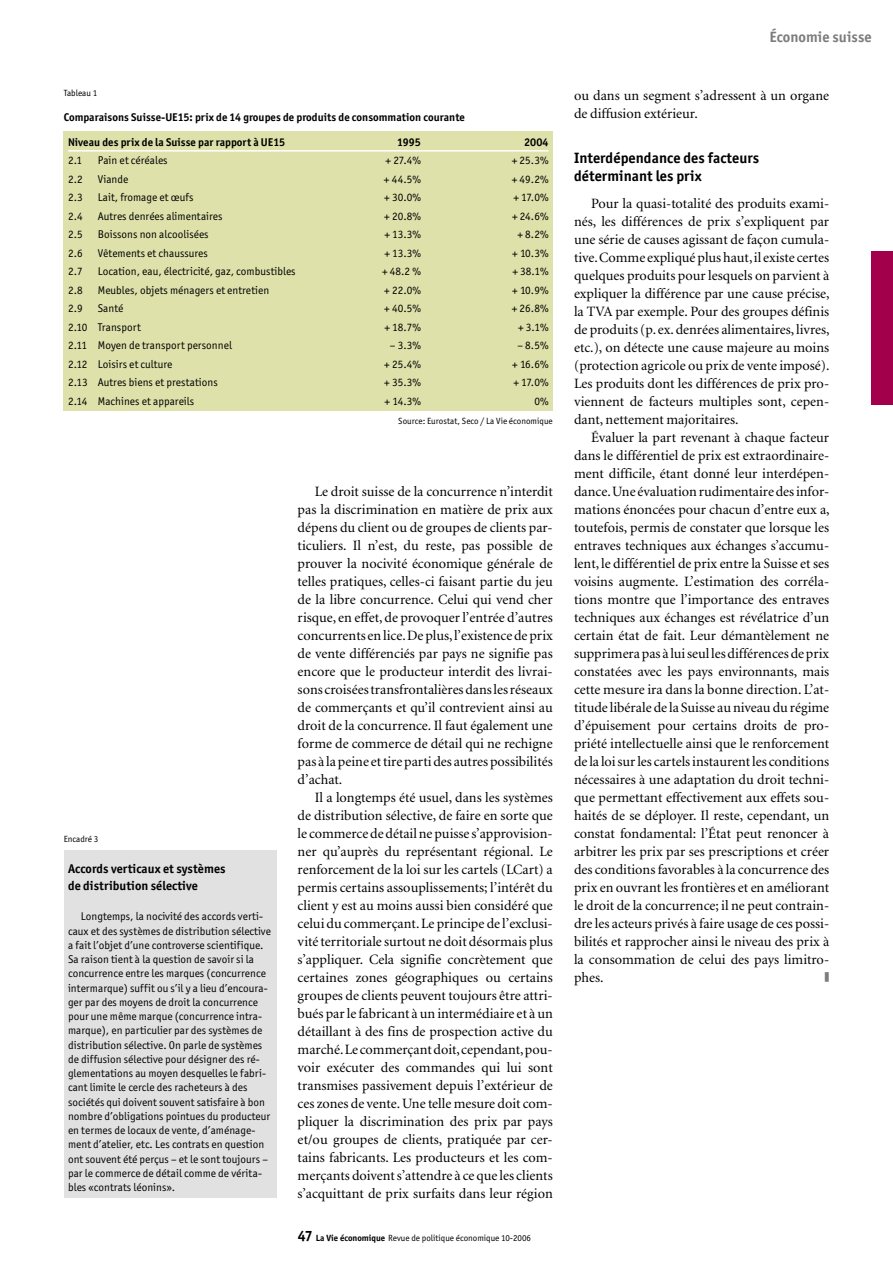
<style>
.page{position:relative;width:893px;height:1263px;background:#fff}
.page>*{position:absolute;margin:0;border:0;box-sizing:border-box;transform-origin:0 0}
._04_Zwischentitel_1{font:700 15px/18px "Officina San ITC";letter-spacing:.005em;color:#000}
.t1{font:700 15px "Officina San ITC";letter-spacing:.005em;color:#7c7c7c}
._03_Grundschrift{font:14.25px/18px "Minion";color:#000;text-align:justify}
._10_Kasten-Titel{font:700 12.75px/16.5px "Officina San ITC";letter-spacing:.005em;color:#000}
._12_Kasten-Text{font:11.25px/14.2px "Officina San ITC";letter-spacing:.005em;color:#000}
._07_Legende{font:11.25px "Officina San ITC";letter-spacing:.005em;color:#000}
._07a_Legende_Bold{font:700 11.25px "Officina San ITC";letter-spacing:.005em;color:#000}
._09_Fussnote{font:9px "Officina San ITC";color:#000}
._06_Abbildungen{font:9px "Officina San ITC";color:#000}
._08_Abbildungen{font:9px "Officina San ITC";color:#000}
.s1{font-weight:700;font-size:15px}
.s2{font-weight:700}
</style>
<div class="page">
<div style="left:872px;top:252px;width:21px;height:153px;background:#a3004b"></div>
<div style="left:64px;top:850px;width:212px;height:347px;background:#e1e1e1"></div>
<div style="left:64px;top:132px;width:489px;height:279px;background:#dee2aa"></div>
<hr style="left:68px;top:150px;width:481px;height:2px;background:#fff">
<p class="_08_Abbildungen" style="left:64px;top:88px;width:35px">Tableau 1</p>
<p class="_07a_Legende_Bold" style="left:64px;top:110px;width:403px">Comparaisons Suisse-UE15: prix de 14 groupes de produits de consommation courante</p>
<p class="_07a_Legende_Bold" style="left:68px;top:135px;width:219px">Niveau des prix de la Suisse par rapport à UE15</p>
<p class="_07a_Legende_Bold" style="left:397px;top:135px;width:25px">1995</p>
<p class="_07a_Legende_Bold" style="left:524px;top:135px;width:26px">2004</p>
<p class="_07_Legende" style="left:68px;top:154px;width:16px">2.1</p>
<p class="_07_Legende" style="left:98px;top:154px;width:71px">Pain et céréales</p>
<p class="_07_Legende" style="left:386px;top:154px;width:37px">+ 27.4%</p>
<p class="_07_Legende" style="left:512px;top:154px;width:38px">+ 25.3%</p>
<p class="_07_Legende" style="left:68px;top:173px;width:16px">2.2</p>
<p class="_07_Legende" style="left:98px;top:173px;width:32px">Viande</p>
<p class="_07_Legende" style="left:384px;top:173px;width:38px">+ 44.5%</p>
<p class="_07_Legende" style="left:512px;top:173px;width:38px">+ 49.2%</p>
<p class="_07_Legende" style="left:68px;top:191px;width:16px">2.3</p>
<p class="_07_Legende" style="left:98px;top:191px;width:97px">Lait, fromage et œufs</p>
<p class="_07_Legende" style="left:384px;top:191px;width:38px">+ 30.0%</p>
<p class="_07_Legende" style="left:513px;top:191px;width:37px">+ 17.0%</p>
<p class="_07_Legende" style="left:68px;top:210px;width:16px">2.4</p>
<p class="_07_Legende" style="left:98px;top:210px;width:126px">Autres denrées alimentaires</p>
<p class="_07_Legende" style="left:384px;top:210px;width:38px">+ 20.8%</p>
<p class="_07_Legende" style="left:512px;top:210px;width:38px">+ 24.6%</p>
<p class="_07_Legende" style="left:68px;top:228px;width:16px">2.5</p>
<p class="_07_Legende" style="left:98px;top:228px;width:112px">Boissons non alcoolisées</p>
<p class="_07_Legende" style="left:384px;top:228px;width:38px">+ 13.3%</p>
<p class="_07_Legende" style="left:517px;top:228px;width:33px">+ 8.2%</p>
<p class="_07_Legende" style="left:68px;top:247px;width:16px">2.6</p>
<p class="_07_Legende" style="left:98px;top:247px;width:112px">Vêtements et chaussures</p>
<p class="_07_Legende" style="left:384px;top:247px;width:38px">+ 13.3%</p>
<p class="_07_Legende" style="left:512px;top:247px;width:38px">+ 10.3%</p>
<p class="_07_Legende" style="left:68px;top:265px;width:16px">2.7</p>
<p class="_07_Legende" style="left:98px;top:265px;width:199px">Location, eau, électricité, gaz, combustibles</p>
<p class="_07_Legende" style="left:382px;top:265px;width:40px">+ 48.2 %</p>
<p class="_07_Legende" style="left:512px;top:265px;width:38px">+ 38.1%</p>
<p class="_07_Legende" style="left:68px;top:284px;width:16px">2.8</p>
<p class="_07_Legende" style="left:98px;top:284px;width:173px">Meubles, objets ménagers et entretien</p>
<p class="_07_Legende" style="left:384px;top:284px;width:38px">+ 22.0%</p>
<p class="_07_Legende" style="left:512px;top:284px;width:38px">+ 10.9%</p>
<p class="_07_Legende" style="left:68px;top:302px;width:16px">2.9</p>
<p class="_07_Legende" style="left:98px;top:302px;width:27px">Santé</p>
<p class="_07_Legende" style="left:384px;top:302px;width:38px">+ 40.5%</p>
<p class="_07_Legende" style="left:512px;top:302px;width:38px">+ 26.8%</p>
<p class="_07_Legende" style="left:68px;top:321px;width:74px">2.10 Transport</p>
<p class="_07_Legende" style="left:384px;top:321px;width:38px">+ 18.7%</p>
<p class="_07_Legende" style="left:518px;top:321px;width:32px">+ 3.1%</p>
<p class="_07_Legende" style="left:68px;top:339px;width:165px">2.11 Moyen de transport personnel</p>
<p class="_07_Legende" style="left:390px;top:339px;width:33px">– 3.3%</p>
<p class="_07_Legende" style="left:517px;top:339px;width:33px">– 8.5%</p>
<p class="_07_Legende" style="left:68px;top:358px;width:106px">2.12 Loisirs et culture</p>
<p class="_07_Legende" style="left:384px;top:358px;width:38px">+ 25.4%</p>
<p class="_07_Legende" style="left:512px;top:358px;width:38px">+ 16.6%</p>
<p class="_07_Legende" style="left:68px;top:376px;width:151px">2.13 Autres biens et prestations</p>
<p class="_07_Legende" style="left:384px;top:376px;width:38px">+ 35.3%</p>
<p class="_07_Legende" style="left:513px;top:376px;width:37px">+ 17.0%</p>
<p class="_07_Legende" style="left:68px;top:395px;width:128px">2.14 Machines et appareils</p>
<p class="_07_Legende" style="left:385px;top:395px;width:38px">+ 14.3%</p>
<p class="_07_Legende" style="left:534px;top:395px;width:16px">0%</p>
<p class="_06_Abbildungen" style="left:64px;top:833px;width:36px">Encadré 3</p>
<p class="_10_Kasten-Titel" style="left:68px;top:860px;width:159px">Accords verticaux et systèmes de distribution sélective</p>
<p class="_12_Kasten-Text" style="left:68px;top:909px;width:204px;text-indent:13px">Longtemps, la nocivité des accords verti&shy;caux et des systèmes de distribution sélective a fait l’objet d’une controverse scientifique.<br>Sa raison tient à la question de savoir si la concurrence entre les marques (concurrence intermarque) suffit ou s’il y a lieu d’encoura&shy;ger par des moyens de droit la concurrence pour une même marque (concurrence intra&shy;marque), en particulier par des systèmes de distribution sélective. On parle de systèmes de diffusion sélective pour désigner des ré&shy;glementations au moyen desquelles le fabri&shy;cant limite le cercle des racheteurs à des sociétés qui doivent souvent satisfaire à bon nombre d’obligations pointues du producteur en termes de locaux de vente, d’aménage&shy;ment d’atelier, etc. Les contrats en question ont souvent été perçus – et le sont toujours – par le commerce de détail comme de vérita&shy;bles «contrats léonins».</p>
<p class="_09_Fussnote" style="left:398px;top:415px;width:156px">Source: Eurostat, Seco / La Vie économique</p>
<p class="_03_Grundschrift" style="left:298px;top:482px;width:257px;text-indent:17px">Le droit suisse de la concurrence n’interdit pas la discrimination en matière de prix aux dépens du client ou de groupes de clients par&shy;ticuliers. Il n’est, du reste, pas possible de prouver la nocivité économique générale de telles pratiques, celles-ci faisant partie du jeu de la libre concurrence. Celui qui vend cher risque, en effet, de provoquer l’entrée d’autres concurrents en lice. De plus, l’existence de prix de vente différenciés par pays ne signifie pas encore que le producteur interdit des livrai&shy;sons croisées transfrontalières dans les réseaux de commerçants et qu’il contrevient ainsi au droit de la concurrence. Il faut également une forme de commerce de détail qui ne rechigne pas à la peine et tire parti des autres possibilités d’achat.</p>
<p class="_03_Grundschrift" style="left:298px;top:788px;width:257px;text-indent:17px">Il a longtemps été usuel, dans les systèmes de distribution sélective, de faire en sorte que le commerce de détail ne puisse s’approvision&shy;ner qu’auprès du représentant régional. Le renforcement de la loi sur les cartels (LCart) a permis certains assouplissements; l’intérêt du client y est au moins aussi bien considéré que celui du commerçant. Le principe de l’exclusi&shy;vité territoriale surtout ne doit désormais plus s’appliquer. Cela signifie concrètement que certaines zones géographiques ou certains groupes de clients peuvent toujours être attri&shy;bués par le fabricant à un intermédiaire et à un détaillant à des fins de prospection active du marché. Le commerçant doit, cependant, pou&shy;voir exécuter des commandes qui lui sont transmises passivement depuis l’extérieur de ces zones de vente. Une telle mesure doit com&shy;pliquer la discrimination des prix par pays et/ou groupes de clients, pratiquée par cer&shy;tains fabricants. Les producteurs et les com&shy;merçants doivent s’attendre à ce que les clients s’acquittant de prix surfaits dans leur région</p>
<p class="_09_Fussnote" style="left:298px;top:1232px;width:235px"><span class="s1">47</span> <span class="s2">La Vie économique</span> Revue de politique économique 10-2006</p>
<p class="t1" style="left:769px;top:27px;width:104px">Économie suisse</p>
<p class="_03_Grundschrift" style="left:574px;top:86px;width:257px">ou dans un segment s’adressent à un organe de diffusion extérieur.</p>
<p class="_04_Zwischentitel_1" style="left:574px;top:148px;width:187px">Interdépendance des facteurs déterminant les prix</p>
<p class="_03_Grundschrift" style="left:574px;top:194px;width:257px;text-indent:17px">Pour la quasi-totalité des produits exami&shy;nés, les différences de prix s’expliquent par une série de causes agissant de façon cumula&shy;tive. Comme expliqué plus haut, il existe certes quelques produits pour lesquels on parvient à expliquer la différence par une cause précise, la TVA par exemple. Pour des groupes définis de produits (p. ex. denrées alimentaires, livres, etc.), on détecte une cause majeure au moins (protection agricole ou prix de vente imposé).<br>Les produits dont les différences de prix pro&shy;viennent de facteurs multiples sont, cepen&shy;dant, nettement majoritaires.</p>
<p class="_03_Grundschrift" style="left:574px;top:428px;width:257px;text-indent:17px">Évaluer la part revenant à chaque facteur dans le différentiel de prix est extraordinaire&shy;ment difficile, étant donné leur interdépen&shy;dance. Une évaluation rudimentaire des infor&shy;mations énoncées pour chacun d’entre eux a, toutefois, permis de constater que lorsque les entraves techniques aux échanges s’accumu&shy;lent, le différentiel de prix entre la Suisse et ses voisins augmente. L’estimation des corréla&shy;tions montre que l’importance des entraves techniques aux échanges est révélatrice d’un certain état de fait. Leur démantèlement ne supprimera pas à lui seul les différences de prix constatées avec les pays environnants, mais cette mesure ira dans la bonne direction. L’at&shy;titude libérale de la Suisse au niveau du régime d’épuisement pour certains droits de pro&shy;priété intellectuelle ainsi que le renforcement de la loi sur les cartels instaurent les conditions nécessaires à une adaptation du droit techni&shy;que permettant effectivement aux effets sou&shy;haités de se déployer. Il reste, cependant, un constat fondamental: l’État peut renoncer à arbitrer les prix par ses prescriptions et créer des conditions favorables à la concurrence des prix en ouvrant les frontières et en améliorant le droit de la concurrence; il ne peut contrain&shy;dre les acteurs privés à faire usage de ces possi&shy;bilités et rapprocher ainsi le niveau des prix à la consommation de celui des pays limitro&shy;phes.</p>
</div>
